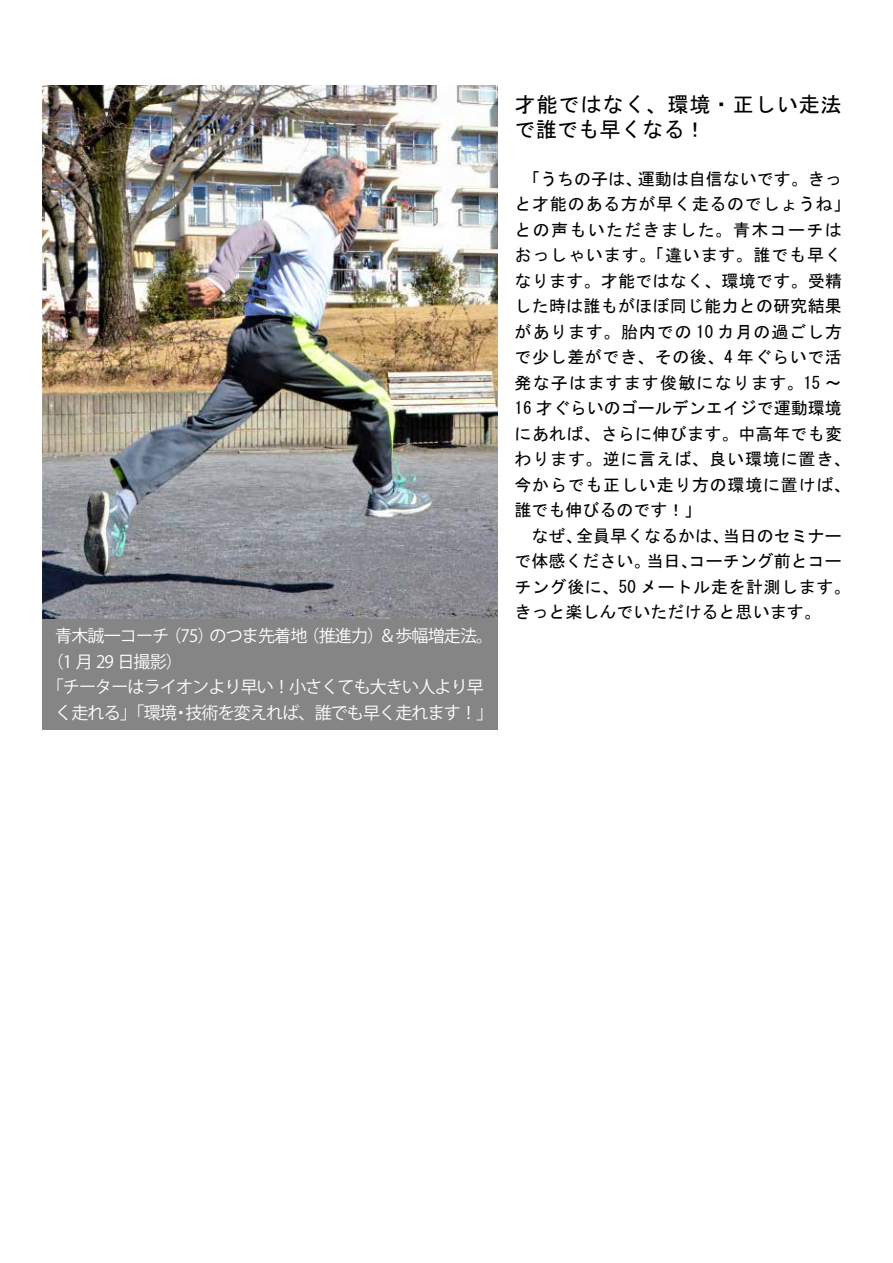
<style>
.page{position:relative;width:893px;height:1263px;background:#fff}
.page>*{position:absolute;margin:0;border:0;box-sizing:border-box;transform-origin:0 0}
.t1{font:21.3px/25.5px "MS Gothic";letter-spacing:.035em;color:#000}
.t2{font:16.95px/25.5px "MS Gothic";letter-spacing:.015em;color:#000}
.t3{font:16.95px "Koz Go Pr 6 N";letter-spacing:-.05em;color:#fff}
.t4{font:16.95px "MS Gothic";letter-spacing:.05em;color:#000}
.t5{font:16.95px "MS Gothic";letter-spacing:.04em;color:#000}
.t6{font:16.95px "MS Gothic";letter-spacing:.035em;color:#000}
.t7{font:16.95px "MS Gothic";letter-spacing:.07em;color:#000}
.t8{font:16.95px "MS Gothic";letter-spacing:.045em;color:#000}
.t9{font:16.95px "MS Gothic";letter-spacing:.08em;color:#000}
</style>
<div class="page">
<img style="left:43px;top:85px;width:454px;height:534px">
<div style="left:43px;top:619px;width:454px;height:110px;background:#858585"></div>
<p class="t3" style="left:210px;top:626px;width:99px">のつま先着地</p>
<p class="t3" style="left:55px;top:626px;width:115px">青木誠一コーチ</p>
<p class="t3" style="left:47px;top:652px;width:138px">（1 月 29 日撮影(</p>
<p class="t3" style="left:47px;top:677px;width:439px">「チーターはライオンより早い！小さくても大きい人より早</p>
<p class="t3" style="left:185px;top:703px;width:309px">技術を変えれば、誰でも早く走れます!「</p>
<p class="t3" style="left:303px;top:626px;width:192px">（推進力）＆歩幅増走法。</p>
<p class="t3" style="left:164px;top:626px;width:52px">（75）</p>
<p class="t3" style="left:55px;top:703px;width:123px">く走れる」「環境</p>
<p class="t3" style="left:173px;top:703px;width:19px">・</p>
<p class="t1" style="left:514px;top:91px;width:329px">才能ではなく、環境・正しい走法で誰でも早くなる!</p>
<p class="t2" style="left:638px;top:166px;width:206px">運動は自信ないです。きっ</p>
<p class="t2" style="left:514px;top:166px;width:129px">　「うちの子は、</p>
<p class="t5" style="left:514px;top:196px;width:338px">と才能のある方が早く走るのでしょうね「</p>
<p class="t9" style="left:514px;top:221px;width:329px">との声もいただきました。青木コーチは</p>
<p class="t4" style="left:514px;top:247px;width:329px">おっしゃいます。「違います。誰でも早く</p>
<p class="t2" style="left:514px;top:268px;width:329px">なります。才能ではなく、環境です。受精</p>
<p class="t2" style="left:514px;top:293px;width:329px">した時は誰もがほぼ同じ能力との研究結果</p>
<p class="t4" style="left:514px;top:323px;width:329px">があります。胎内での 10 カ月の過ごし方</p>
<p class="t6" style="left:514px;top:349px;width:329px">で少し差ができ、その後、4 年ぐらいで活</p>
<p class="t7" style="left:514px;top:374px;width:329px">発な子はますます俊敏になります。15 ~</p>
<p class="t2" style="left:514px;top:395px;width:329px">16 才ぐらいのゴールデンエイジで運動環境</p>
<p class="t2" style="left:514px;top:421px;width:329px">にあれば、さらに伸びます。中高年でも変</p>
<p class="t4" style="left:514px;top:451px;width:337px">わります。逆に言えば、良い環境に置き、</p>
<p class="t8" style="left:514px;top:476px;width:337px">今からでも正しい走り方の環境に置けば、</p>
<p class="t2" style="left:514px;top:497px;width:189px">誰でも伸びるのです!「</p>
<p class="t2" style="left:723px;top:523px;width:121px">当日のセミナー</p>
<p class="t2" style="left:514px;top:523px;width:70px">　なぜ、</p>
<p class="t2" style="left:576px;top:523px;width:155px">全員早くなるかは、</p>
<p class="t2" style="left:689px;top:549px;width:155px">コーチング前とコー</p>
<p class="t2" style="left:514px;top:549px;width:337px">で体感ください。<br>チング後に、50 メートル走を計測します。きっと楽しんでいただけると思います。</p>
<p class="t2" style="left:646px;top:549px;width:53px">当日、</p>
</div>
